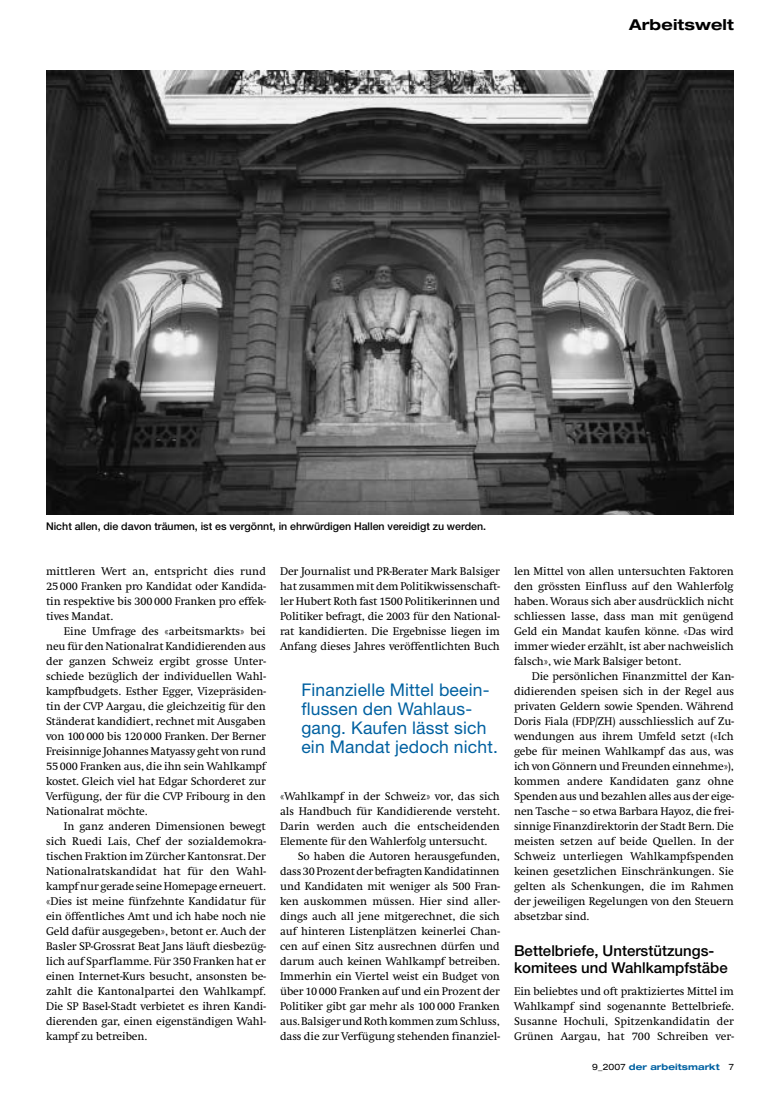
<style>
.page{position:relative;width:780px;height:1099px;background:#fff}
.page>*{position:absolute;margin:0;border:0;box-sizing:border-box;transform-origin:0 0}
.t1{font:17.5px/18.8px "Helvetica Neue";letter-spacing:.01em;color:#0061a1}
.t2{font:500 15px/16.2px "Helvetica Neue";color:#000}
.t3{font:700 expanded 15px "Helvetica Neue";letter-spacing:.01em;color:#000}
.t4{font:11.5px/15px "Swift EF";letter-spacing:-.01em;color:#000;text-align:justify}
.t5{font:500 10.62px "Helvetica Neue";color:#000}
.t6{font:700 expanded 8.75px "Helvetica Neue";letter-spacing:.01em;color:#0061a1}
.s1{font-weight:400;color:#000}
</style>
<div class="page">
<img style="left:46px;top:71px;width:687px;height:444px">
<h2 class="t3" style="left:629px;top:15px;width:106px">Arbeitswelt</h2>
<p class="t5" style="left:46px;top:520px;width:441px">Nicht allen, die davon träumen, ist es vergönnt, in ehrwürdigen Hallen vereidigt zu werden.</p>
<p class="t4" style="left:46px;top:564px;width:221px">mittleren Wert an, entspricht dies rund 25 000 Franken pro Kandidat oder Kandida&shy;tin respektive bis 300 000 Franken pro effek&shy;tives Mandat.</p>
<p class="t4" style="left:46px;top:624px;width:221px;text-indent:18px">Eine Umfrage des «arbeitsmarkts» bei neu für den Nationalrat Kandidierenden aus der ganzen Schweiz ergibt grosse Unter&shy;schiede bezüglich der individuellen Wahl&shy;kampfbudgets. Esther Egger, Vizepräsiden&shy;tin der CVP Aargau, die gleichzeitig für den Ständerat kandidiert, rechnet mit Ausgaben von 100 000 bis 120 000 Franken. Der Berner Freisinnige Johannes Matyassy geht von rund 55 000 Franken aus, die ihn sein Wahlkampf kostet. Gleich viel hat Edgar Schorderet zur Verfügung, der für die CVP Fribourg in den Nationalrat möchte.</p>
<p class="t4" style="left:46px;top:819px;width:221px;text-indent:18px">In ganz anderen Dimensionen bewegt sich Ruedi Lais, Chef der sozialdemokra&shy;tischen Fraktion im Zürcher Kantonsrat. Der Nationalratskandidat hat für den Wahl&shy;kampf nur gerade seine Homepage erneuert. «Dies ist meine fünfzehnte Kandidatur für ein öffentliches Amt und ich habe noch nie Geld dafür ausgegeben», betont er. Auch der Basler SP-Grossrat Beat Jans läuft diesbezüg&shy;lich auf Sparflamme. Für 350 Franken hat er einen Internet-Kurs besucht, ansonsten be&shy;zahlt die Kantonalpartei den Wahlkampf.<br>Die SP Basel-Stadt verbietet es ihren Kandi&shy;dierenden gar, einen eigenständigen Wahl&shy;kampf zu betreiben.</p>
<p class="t4" style="left:280px;top:564px;width:221px">Der Journalist und PR-Berater Mark Balsiger hat zusammen mit dem Politikwissenschaft&shy;ler Hubert Roth fast 1500 Politikerinnen und Politiker befragt, die 2003 für den National&shy;rat kandidierten. Die Ergebnisse liegen im Anfang dieses Jahres veröffentlichten Buch</p>
<h1 class="t1" style="left:301px;top:680px;width:198px">Finanzielle Mittel beein&shy;flussen den Wahlaus&shy;gang. Kaufen lässt sich ein Mandat jedoch nicht.</h1>
<p class="t4" style="left:280px;top:789px;width:221px">«Wahlkampf in der Schweiz» vor, das sich als Handbuch für Kandidierende versteht.<br>Darin werden auch die entscheidenden Elemente für den Wahlerfolg untersucht.</p>
<p class="t4" style="left:280px;top:849px;width:221px;text-indent:18px">So haben die Autoren herausgefunden, dass 30 Prozent der befragten Kandidatinnen und Kandidaten mit weniger als 500 Fran&shy;ken auskommen müssen. Hier sind aller&shy;dings auch all jene mitgerechnet, die sich auf hinteren Listenplätzen keinerlei Chan&shy;cen auf einen Sitz ausrechnen dürfen und darum auch keinen Wahlkampf betreiben.<br>Immerhin ein Viertel weist ein Budget von über 10 000 Franken auf und ein Prozent der Politiker gibt gar mehr als 100 000 Franken aus. Balsiger und Roth kommen zum Schluss, dass die zur Verfügung stehenden finanziel-</p>
<p class="t4" style="left:514px;top:564px;width:221px">len Mittel von allen untersuchten Faktoren den grössten Einfluss auf den Wahlerfolg haben. Woraus sich aber ausdrücklich nicht schliessen lasse, dass man mit genügend Geld ein Mandat kaufen könne. «Das wird immer wieder erzählt, ist aber nachweislich falsch», wie Mark Balsiger betont.</p>
<p class="t4" style="left:514px;top:669px;width:221px;text-indent:18px">Die persönlichen Finanzmittel der Kan&shy;didierenden speisen sich in der Regel aus privaten Geldern sowie Spenden. Während Doris Fiala (FDP/ZH) ausschliesslich auf Zu&shy;wendungen aus ihrem Umfeld setzt («Ich gebe für meinen Wahlkampf das aus, was ich von Gönnern und Freunden einnehme»), kommen andere Kandidaten ganz ohne Spenden aus und bezahlen alles aus der eige&shy;nen Tasche – so etwa Barbara Hayoz, die frei&shy;sinnige Finanzdirektorin der Stadt Bern. Die meisten setzen auf beide Quellen. In der Schweiz unterliegen Wahlkampfspenden keinen gesetzlichen Einschränkungen. Sie gelten als Schenkungen, die im Rahmen der jeweiligen Regelungen von den Steuern absetzbar sind.</p>
<h2 class="t2" style="left:514px;top:942px;width:215px">Bettelbriefe, Unterstützungs&shy;komitees und Wahlkampfstäbe</h2>
<p class="t4" style="left:514px;top:984px;width:221px">Ein beliebtes und oft praktiziertes Mittel im Wahlkampf sind sogenannte Bettelbriefe.<br>Susanne Hochuli, Spitzenkandidatin der Grünen Aargau, hat 700 Schreiben ver-</p>
<p class="t6" style="left:592px;top:1061px;width:129px"><span class="s1">9_2007</span> der arbeitsmarkt</p>
</div>
